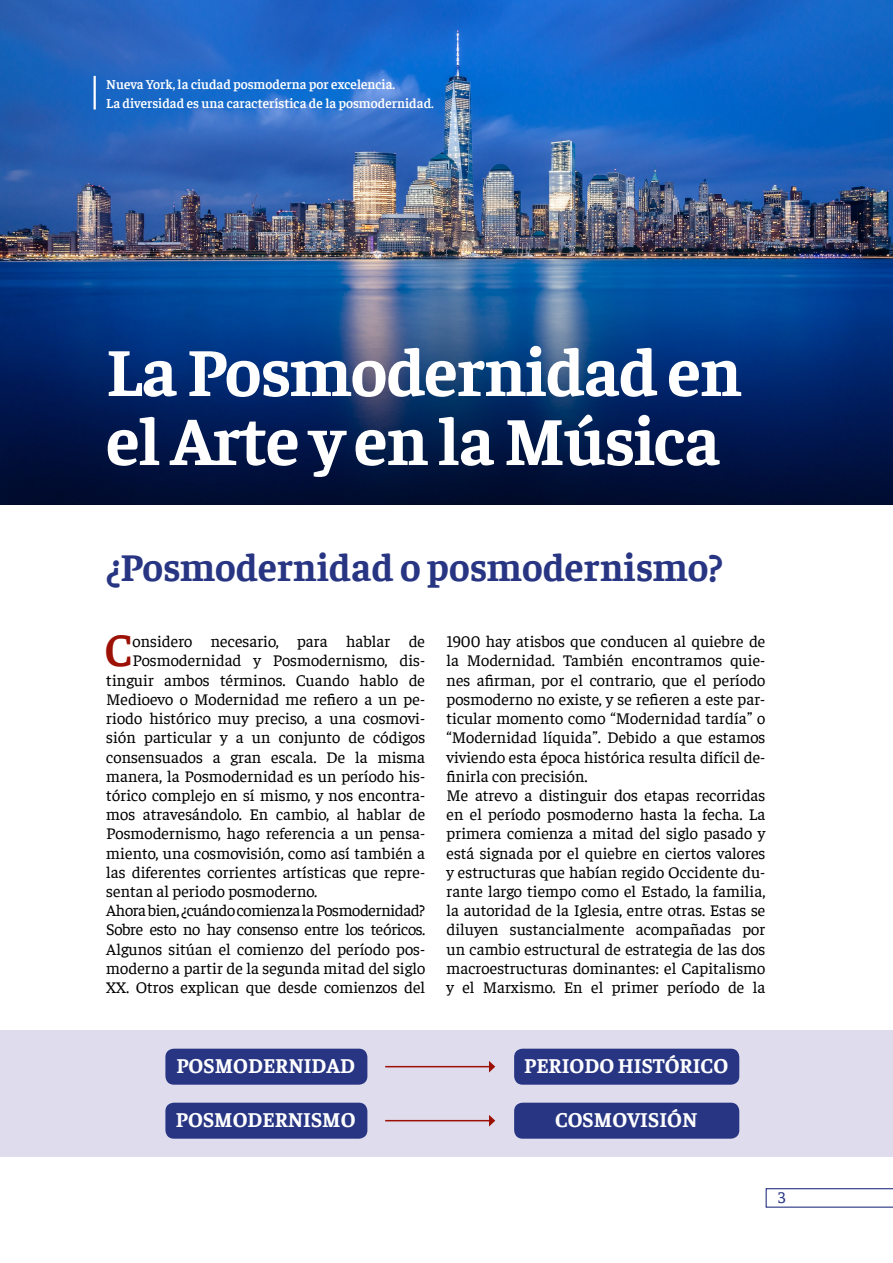
<style>
.page{position:relative;width:893px;height:1263px;background:#fff}
.page>*{position:absolute;margin:0;border:0;box-sizing:border-box;transform-origin:0 0}
.TEXTO{font:700 69px "Faustina";letter-spacing:-.015em;color:#fff}
.TEXTO-2{font:600 46.2px "Faustina";color:#9c1006}
.TEXTO-3{font:700 39px "Faustina";color:#283583}
.t1{font:700 21px "Faustina";color:#fff}
.TEXTO-4{font:16.5px/19.2px "Faustina";color:#000;text-align:justify}
.t2{font:16.5px "Faustina";color:#283583}
.TEXTO-5{font:600 13.5px "Faustina";color:#fff}
.s1{font-style:italic}
</style>
<div class="page">
<svg style="left:766px;top:1188px;width:127px;height:20px"></svg>
<div style="left:0;top:1031px;width:893px;height:126px;background:#dedced"></div>
<img style="left:0;top:0;width:893px;height:504px">
<div style="left:165px;top:1049px;width:202px;height:36px;background:#283583;border-radius:9px"></div>
<div style="left:165px;top:1103px;width:202px;height:36px;background:#283583;border-radius:9px"></div>
<div style="left:514px;top:1049px;width:225px;height:36px;background:#283583;border-radius:9px"></div>
<div style="left:514px;top:1103px;width:225px;height:36px;background:#283583;border-radius:9px"></div>
<hr style="left:94px;top:76px;width:2px;height:33px;background:#fff">
<hr style="left:385px;top:1066px;width:105px;height:1px;background:#9c1006">
<svg style="left:489px;top:1061px;width:6px;height:11px"></svg>
<hr style="left:385px;top:1120px;width:105px;height:1px;background:#9c1006">
<svg style="left:489px;top:1115px;width:6px;height:11px"></svg>
<p class="TEXTO-5" style="left:106px;top:75px;width:290px">Nueva York, la ciudad posmoderna por excelencia.</p>
<p class="TEXTO-5" style="left:106px;top:94px;width:329px">La diversidad es una característica de la posmodernidad.</p>
<p class="TEXTO" style="left:106px;top:324px;width:637px">La Posmodernidad en</p>
<p class="TEXTO" style="left:106px;top:393px;width:615px">el Arte y en la Música</p>
<p class="TEXTO-3" style="left:106px;top:540px;width:618px">¿Posmodernidad o posmodernismo?</p>
<p class="TEXTO-2" style="left:105px;top:619px;width:30px">C</p>
<p class="TEXTO-4" style="left:133px;top:631px;width:294px">onsidero necesario, para hablar de</p>
<p class="TEXTO-4" style="left:133px;top:650px;width:294px">Posmodernidad y Posmodernismo, dis-</p>
<p class="TEXTO-4" style="left:106px;top:669px;width:320px">tinguir ambos términos. Cuando hablo de</p>
<p class="TEXTO-4" style="left:106px;top:688px;width:320px">Medioevo o Modernidad me refiero a un pe-</p>
<p class="TEXTO-4" style="left:106px;top:708px;width:320px">riodo histórico muy preciso, a una cosmovi-</p>
<p class="TEXTO-4" style="left:106px;top:727px;width:320px">sión particular y a un conjunto de códigos</p>
<p class="TEXTO-4" style="left:106px;top:746px;width:320px">consensuados a gran escala. De la misma</p>
<p class="TEXTO-4" style="left:106px;top:765px;width:320px">manera, la Posmodernidad es un período his-</p>
<p class="TEXTO-4" style="left:106px;top:784px;width:320px">tórico complejo en sí mismo, y nos encontra-</p>
<p class="TEXTO-4" style="left:106px;top:804px;width:320px">mos atravesándolo. En cambio, al hablar de</p>
<p class="TEXTO-4" style="left:106px;top:823px;width:320px">Posmodernismo, hago referencia a un pensa-</p>
<p class="TEXTO-4" style="left:106px;top:842px;width:320px">miento, una cosmovisión, como así también a</p>
<p class="TEXTO-4" style="left:106px;top:861px;width:320px">las diferentes corrientes artísticas que repre-</p>
<p class="TEXTO-4" style="left:106px;top:880px;width:212px">sentan al periodo posmoderno.</p>
<p class="TEXTO-4" style="left:106px;top:900px;width:320px">Ahora bien, ¿cuándo comienza la Posmodernidad?<br>Sobre esto no hay consenso entre los teóricos.<br>Algunos sitúan el comienzo del período pos&shy;moderno a partir de la segunda mitad del siglo XX. Otros explican que desde comienzos del</p>
<p class="TEXTO-4" style="left:446px;top:631px;width:320px">1900 hay atisbos que conducen al quiebre de la Modernidad. También encontramos quie&shy;nes afirman, por el contrario, que el período posmoderno no existe, y se refieren a este par&shy;ticular momento como “Modernidad tardía<span class="s1">”</span> o “Modernidad líquida<span class="s1">”</span>. Debido a que estamos viviendo esta época histórica resulta difícil de&shy;finirla con precisión.</p>
<p class="TEXTO-4" style="left:446px;top:784px;width:320px">Me atrevo a distinguir dos etapas recorridas en el período posmoderno hasta la fecha. La primera comienza a mitad del siglo pasado y está signada por el quiebre en ciertos valores y estructuras que habían regido Occidente du&shy;rante largo tiempo como el Estado, la familia, la autoridad de la Iglesia, entre otras. Estas se diluyen sustancialmente acompañadas por un cambio estructural de estrategia de las dos macroestructuras dominantes: el Capitalismo y el Marxismo. En el primer período de la</p>
<p class="t1" style="left:176px;top:1051px;width:180px">POSMODERNIDAD</p>
<p class="t1" style="left:176px;top:1105px;width:181px">POSMODERNISMO</p>
<p class="t1" style="left:524px;top:1051px;width:205px">PERIODO HISTÓRICO</p>
<p class="t1" style="left:555px;top:1105px;width:144px">COSMOVISIÓN</p>
<p class="t2" style="left:778px;top:1186px;width:9px">3</p>
</div>
